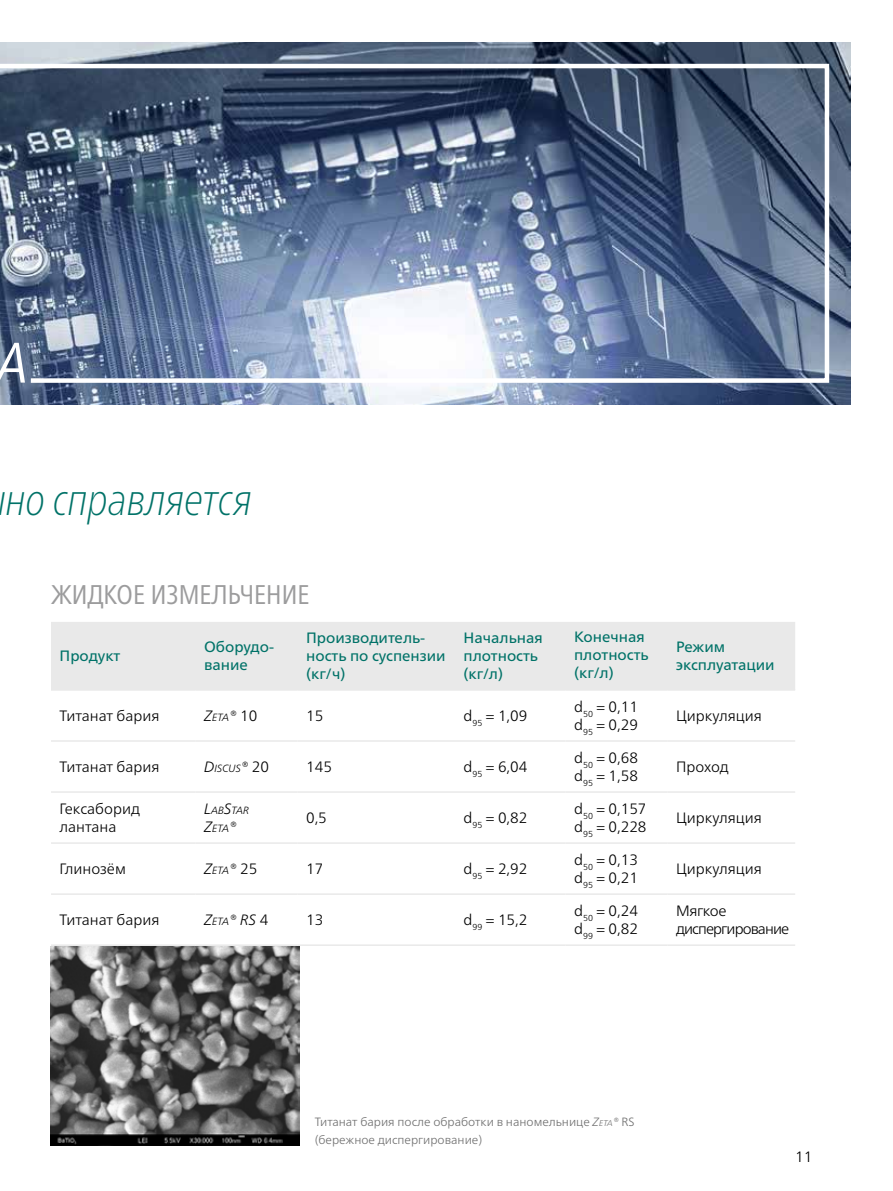
<style>
.page{position:relative;width:893px;height:1191px;background:#fff}
.page>*{position:absolute;margin:0;border:0;box-sizing:border-box;transform-origin:0 0}
.t1{font:italic condensed 57px "Frutiger Neue LTW1 G";color:#fff}
.t2{font:italic 100 condensed 45px "Frutiger Neue LTW1 G";color:#007268}
.t3{font:condensed 27px "Frutiger Neue LTW1 G";color:#9c9c9d}
.t4{font:300 15px/18px "Frutiger Neue LTW1 G";color:#000}
.t5{font:15px/18px "Frutiger Neue LTW1 G";color:#007268}
.t6{font:300 15px/18px "Frutiger Neue LTW1 G";letter-spacing:-.06em;color:#000}
.t7{font:italic 300 15px "Frutiger Neue LTW1 G";color:#000}
.t8{font:300 12px/18px "Frutiger Neue LTW1 G";color:#6e6e6e}
.t9{font:italic 300 10.5px/18px "Frutiger Neue LTW1 G";color:#000}
.s1{font-size:15px}
.s2{font-style:normal;font-size:15px}
.s3{font-size:10.5px}
.s4{font-style:inherit}
.s5{font-style:normal}
.s6{font-style:italic}
.s7{font-style:italic;font-size:8.4px}
</style>
<div class="page">
<img style="left:51px;top:946px;width:248px;height:199px">
<img style="left:0;top:43px;width:850px;height:361px">
<svg style="left:0;top:62px;width:831px;height:323px;background:#677894"></svg>
<div style="left:51px;top:622px;width:744px;height:67px;background:#e9e9e9"></div>
<hr style="left:51px;top:689px;width:145px;height:1px;background:#e9e9e9">
<hr style="left:196px;top:689px;width:102px;height:1px;background:#e9e9e9">
<hr style="left:298px;top:689px;width:157px;height:1px;background:#e9e9e9">
<hr style="left:455px;top:689px;width:111px;height:1px;background:#e9e9e9">
<hr style="left:566px;top:689px;width:102px;height:1px;background:#e9e9e9">
<hr style="left:668px;top:689px;width:127px;height:1px;background:#e9e9e9">
<hr style="left:51px;top:740px;width:145px;height:1px;background:#e9e9e9">
<hr style="left:51px;top:791px;width:145px;height:1px;background:#e9e9e9">
<hr style="left:51px;top:842px;width:145px;height:2px;background:#e9e9e9">
<hr style="left:51px;top:893px;width:145px;height:2px;background:#e9e9e9">
<hr style="left:51px;top:944px;width:145px;height:2px;background:#e9e9e9">
<hr style="left:196px;top:740px;width:102px;height:1px;background:#e9e9e9">
<hr style="left:196px;top:791px;width:102px;height:1px;background:#e9e9e9">
<hr style="left:196px;top:842px;width:102px;height:2px;background:#e9e9e9">
<hr style="left:196px;top:893px;width:102px;height:2px;background:#e9e9e9">
<hr style="left:196px;top:944px;width:102px;height:2px;background:#e9e9e9">
<hr style="left:298px;top:740px;width:157px;height:1px;background:#e9e9e9">
<hr style="left:298px;top:791px;width:157px;height:1px;background:#e9e9e9">
<hr style="left:298px;top:842px;width:157px;height:2px;background:#e9e9e9">
<hr style="left:298px;top:893px;width:157px;height:2px;background:#e9e9e9">
<hr style="left:298px;top:944px;width:157px;height:2px;background:#e9e9e9">
<hr style="left:455px;top:740px;width:111px;height:1px;background:#e9e9e9">
<hr style="left:455px;top:791px;width:111px;height:1px;background:#e9e9e9">
<hr style="left:455px;top:842px;width:111px;height:2px;background:#e9e9e9">
<hr style="left:455px;top:893px;width:111px;height:2px;background:#e9e9e9">
<hr style="left:455px;top:944px;width:111px;height:2px;background:#e9e9e9">
<hr style="left:566px;top:740px;width:102px;height:1px;background:#e9e9e9">
<hr style="left:668px;top:740px;width:127px;height:1px;background:#e9e9e9">
<hr style="left:566px;top:791px;width:102px;height:1px;background:#e9e9e9">
<hr style="left:668px;top:791px;width:127px;height:1px;background:#e9e9e9">
<hr style="left:566px;top:842px;width:102px;height:2px;background:#e9e9e9">
<hr style="left:668px;top:842px;width:127px;height:2px;background:#e9e9e9">
<hr style="left:566px;top:893px;width:102px;height:2px;background:#e9e9e9">
<hr style="left:668px;top:893px;width:127px;height:2px;background:#e9e9e9">
<hr style="left:566px;top:944px;width:102px;height:2px;background:#e9e9e9">
<hr style="left:668px;top:944px;width:127px;height:2px;background:#e9e9e9">
<h1 class="t1" style="left:-3px;top:321px;width:33px">А</h1>
<h2 class="t2" style="left:6px;top:467px;width:248px">но справляется</h2>
<h3 class="t3" style="left:51px;top:574px;width:260px">ЖИДКОЕ ИЗМЕЛЬЧЕНИЕ</h3>
<p class="t5" style="left:60px;top:647px;width:62px">Продукт</p>
<p class="t5" style="left:204px;top:638px;width:71px">Оборудо&shy;вание</p>
<p class="t5" style="left:306px;top:629px;width:141px">Производитель&shy;ность по суспензии (кг/ч)</p>
<p class="t5" style="left:463px;top:629px;width:81px">Начальная плотность (кг/л)</p>
<p class="t5" style="left:574px;top:627px;width:76px">Конечная плотность (кг/л)</p>
<p class="t5" style="left:676px;top:638px;width:100px">Режим эксплуатации</p>
<p class="t4" style="left:60px;top:707px;width:102px">Титанат бария</p>
<p class="t9" style="left:204px;top:708px;width:55px"><span class="s1">Z</span>ETA<span class="s1">®</span> <span class="s2">10</span></p>
<p class="t4" style="left:306px;top:707px;width:19px">15</p>
<p class="t4" style="left:463px;top:707px;width:65px">d<sub>95</sub> = 1,09</p>
<p class="t4" style="left:574px;top:698px;width:65px">d<sub>50</sub> = 0,11 d<sub>95</sub> = 0,29</p>
<p class="t4" style="left:676px;top:707px;width:87px">Циркуляция</p>
<p class="t4" style="left:60px;top:758px;width:102px">Титанат бария</p>
<p class="t9" style="left:204px;top:759px;width:67px"><span class="s1">D</span>ISCUS<span class="s1">®</span> <span class="s2">20</span></p>
<p class="t4" style="left:306px;top:758px;width:27px">145</p>
<p class="t4" style="left:463px;top:758px;width:65px">d<sub>95</sub> = 6,04</p>
<p class="t4" style="left:574px;top:749px;width:65px">d<sub>50</sub> = 0,68 d<sub>95</sub> = 1,58</p>
<p class="t4" style="left:676px;top:758px;width:54px">Проход</p>
<p class="t4" style="left:60px;top:800px;width:82px">Гексаборид лантана</p>
<p class="t9" style="left:204px;top:801px;width:40px"><span class="s1">L</span>AB<span class="s1">S</span>TAR<br><span class="s1">Z</span>ETA<span class="s1">®</span></p>
<p class="t4" style="left:306px;top:809px;width:22px">0,5</p>
<p class="t4" style="left:463px;top:809px;width:65px">d<sub>95</sub> = 0,82</p>
<p class="t4" style="left:574px;top:800px;width:74px">d<sub>50</sub> = 0,157 d<sub>95</sub> = 0,228</p>
<p class="t4" style="left:676px;top:809px;width:87px">Циркуляция</p>
<p class="t4" style="left:60px;top:860px;width:68px">Глинозём</p>
<p class="t9" style="left:204px;top:861px;width:55px"><span class="s1">Z</span>ETA<span class="s1">®</span> <span class="s2">25</span></p>
<p class="t4" style="left:306px;top:860px;width:19px">17</p>
<p class="t4" style="left:463px;top:860px;width:65px">d<sub>95</sub> = 2,92</p>
<p class="t4" style="left:574px;top:851px;width:65px">d<sub>50</sub> = 0,13 d<sub>95</sub> = 0,21</p>
<p class="t4" style="left:676px;top:860px;width:87px">Циркуляция</p>
<p class="t4" style="left:60px;top:911px;width:102px">Титанат бария</p>
<p class="t7" style="left:204px;top:911px;width:66px">Z<span class="s3">ETA</span><span class="s4">®</span> RS <span class="s5">4</span></p>
<p class="t4" style="left:306px;top:911px;width:19px">13</p>
<p class="t4" style="left:463px;top:911px;width:65px">d<sub>99</sub> = 15,2</p>
<p class="t4" style="left:574px;top:902px;width:65px">d<sub>50</sub> = 0,24 d<sub>99</sub> = 0,82</p>
<p class="t6" style="left:676px;top:902px;width:115px">Мягкое диспергирование</p>
<p class="t8" style="left:315px;top:1112px;width:321px">Титанат бария после обработки в наномельнице <span class="s6">Z</span><span class="s7">ETA</span><span class="s6">®</span> RS (бережное диспергирование)</p>
<p class="t4" style="left:795px;top:1147px;width:19px">11</p>
</div>
